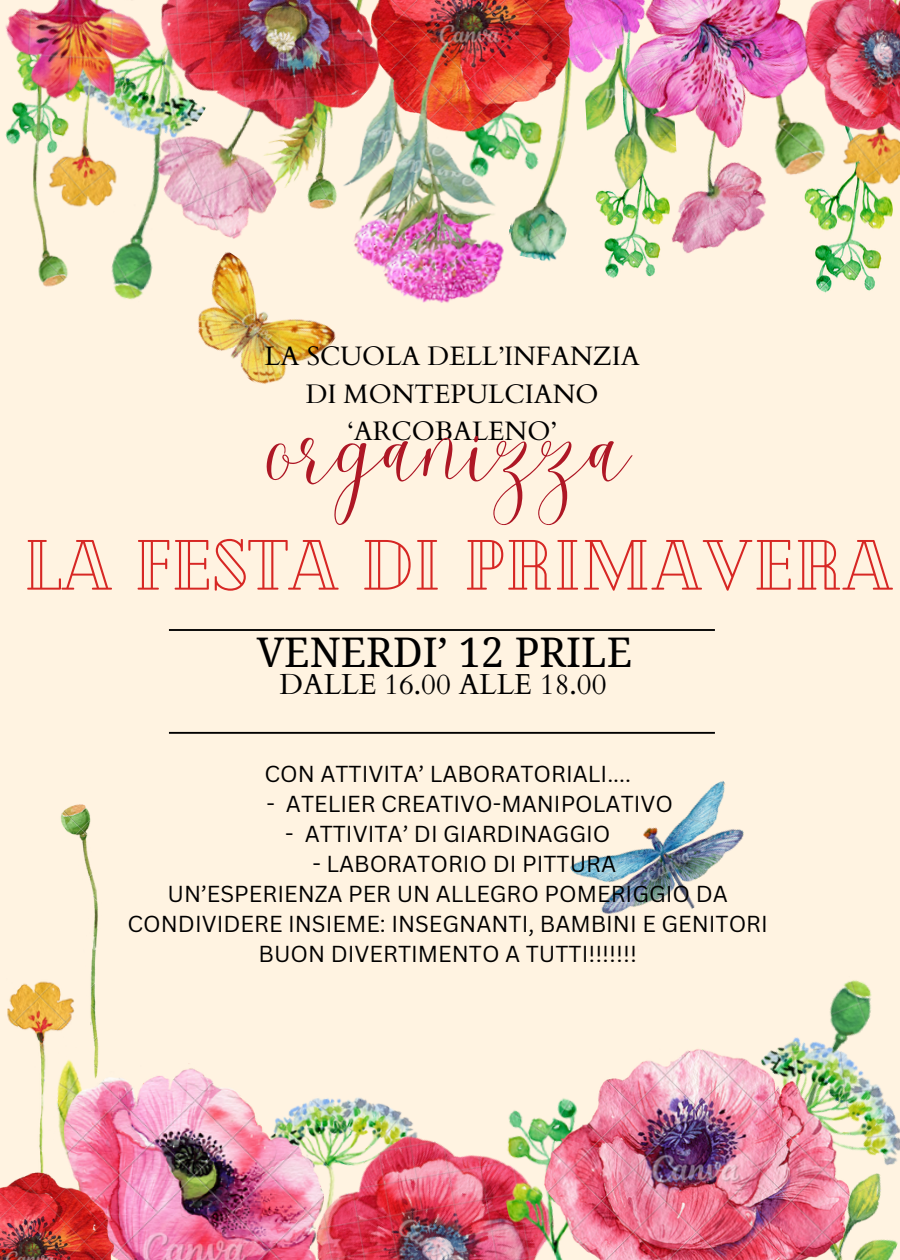
<style>
.page{position:relative;width:900px;height:1260px;background:#fff3e1}
.page>*{position:absolute;margin:0;border:0;box-sizing:border-box;transform-origin:0 0}
.t1{font:79.25px "Malibu";color:#ae1725}
.t2{font:71px "Cheque";color:#d72724}
.t3{font:40.75px "Noto Serif";color:#000}
.t4{font:29px "Cardo";color:#000}
.t5{font:26.75px/37.2px "Cardo";color:#000;text-align:center}
.t6{font:22.5px/30px "Canva Sans";color:#000;text-align:center}
</style>
<div class="page">
<hr style="left:169px;top:629px;width:546px;height:2px;background:#000">
<hr style="left:169px;top:732px;width:546px;height:2px;background:#000">
<img style="left:605px;top:192px;width:57px;height:87px">
<img style="left:525px;top:145px;width:87px;height:119px">
<img style="left:525px;top:145px;width:33px;height:38px">
<img style="left:805px;top:188px;width:87px;height:105px">
<img style="left:831px;top:143px;width:69px;height:56px">
<img style="left:839px;top:0;width:61px;height:143px">
<img style="left:662px;top:165px;width:143px;height:89px">
<img style="left:579px;top:97px;width:99px;height:95px">
<img style="left:580px;top:0;width:33px;height:97px">
<img style="left:415px;top:0;width:165px;height:145px">
<img style="left:197px;top:252px;width:139px;height:132px">
<img style="left:111px;top:243px;width:107px;height:68px">
<img style="left:5px;top:130px;width:19px;height:15px">
<img style="left:24px;top:130px;width:44px;height:157px">
<img style="left:128px;top:179px;width:231px;height:71px">
<img style="left:216px;top:179px;width:143px;height:14px">
<img style="left:144px;top:0;width:271px;height:179px">
<img style="left:323px;top:1097px;width:164px;height:163px">
<img style="left:830px;top:980px;width:42px;height:32px">
<img style="left:794px;top:1012px;width:106px;height:142px">
<img style="left:487px;top:1110px;width:52px;height:150px">
<img style="left:854px;top:1154px;width:44px;height:106px">
<img style="left:539px;top:1038px;width:315px;height:222px">
<img style="left:570px;top:781px;width:174px;height:134px">
<img style="left:60px;top:804px;width:39px;height:247px">
<img style="left:7px;top:971px;width:74px;height:199px">
<img style="left:42px;top:1051px;width:57px;height:119px">
<img style="left:64px;top:1064px;width:259px;height:196px">
<img style="left:0;top:1170px;width:119px;height:90px">
<img style="left:613px;top:0;width:226px;height:165px">
<img style="left:38px;top:130px;width:105px;height:90px">
<img style="left:5px;top:0;width:178px;height:130px">
<img style="left:359px;top:30px;width:166px;height:273px">
<p class="t5" style="left:264px;top:338px;width:377px">LA SCUOLA DELL’INFANZIA<br>DI MONTEPULCIANO ‘ARCOBALENO’</p>
<p class="t1" style="left:269px;top:401px;width:364px">organizza</p>
<p class="t2" style="left:23px;top:519px;width:872px">LA FESTA DI PRIMAVERA</p>
<p class="t3" style="left:257px;top:624px;width:377px">VENERDI’ 12 PRILE</p>
<p class="t4" style="left:280px;top:666px;width:329px">DALLE 16.00 ALLE 18.00</p>
<p class="t6" style="left:264px;top:758px;width:368px">CON ATTIVITA’ LABORATORIALI....</p>
<p class="t6" style="left:266px;top:788px;width:408px">- ATELIER CREATIVO-MANIPOLATIVO</p>
<p class="t6" style="left:285px;top:818px;width:327px">- ATTIVITA’ DI GIARDINAGGIO</p>
<p class="t6" style="left:312px;top:848px;width:305px">- LABORATORIO DI PITTURA</p>
<p class="t6" style="left:127px;top:878px;width:642px">UN’ESPERIENZA PER UN ALLEGRO POMERIGGIO DA<br>CONDIVIDERE INSIEME: INSEGNANTI, BAMBINI E GENITORI</p>
<p class="t6" style="left:259px;top:938px;width:380px">BUON DIVERTIMENTO A TUTTI!!!!!!!</p>
</div>
